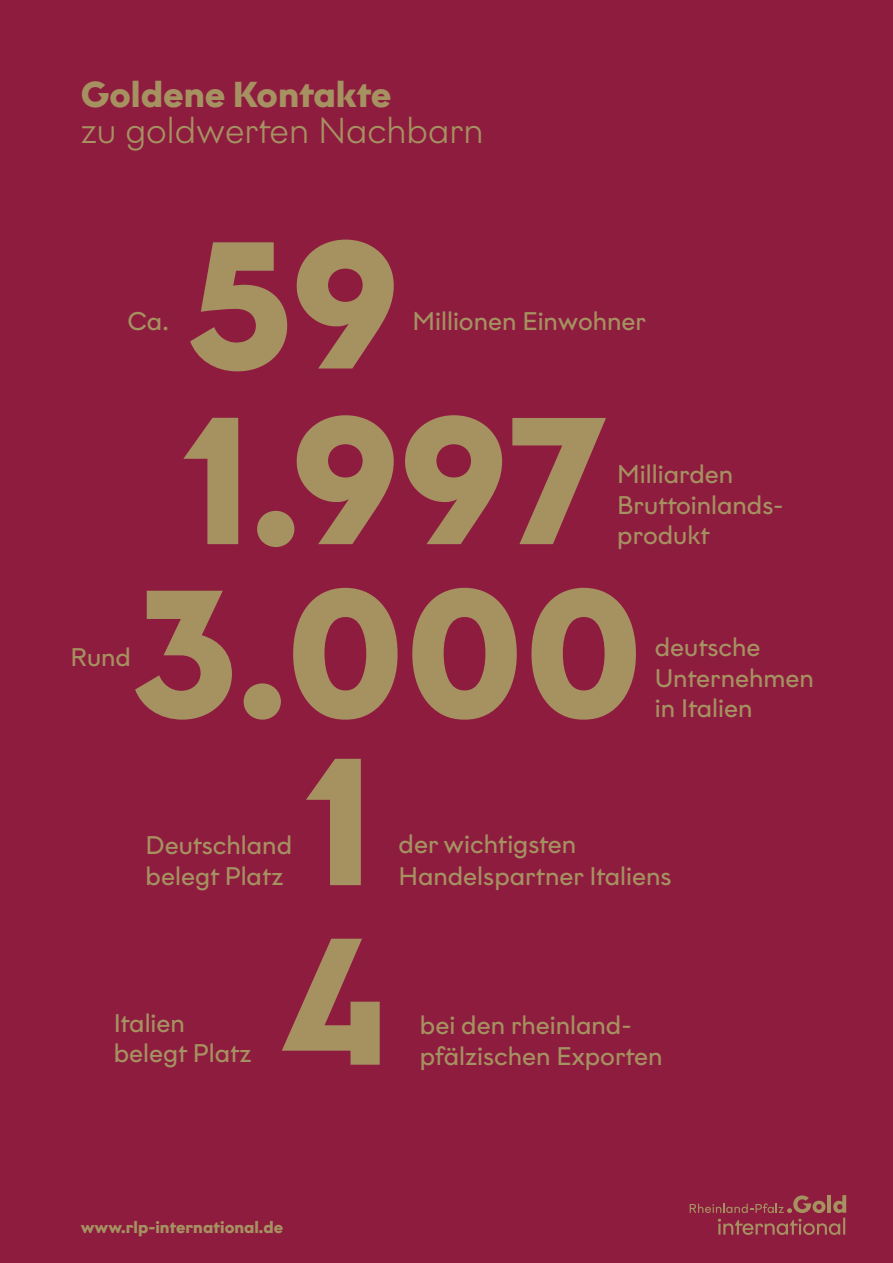
<style>
.page{position:relative;width:893px;height:1263px;background:#8e1c3f}
.page>*{position:absolute;margin:0;border:0;box-sizing:border-box;transform-origin:0 0}
.t1{font:700 180px "Graphit";color:#a69161}
.t2{font:300 36px "Graphit";color:#a69161}
.t3{font:700 36px "Graphit";color:#a69161}
.t4{font:25.5px/30.6px "Graphit";color:#a69161}
.t5{font:700 16.5px "Graphit";color:#a69161}
</style>
<div class="page">
<svg style="left:690px;top:1195px;width:156px;height:40px"></svg>
<h2 class="t3" style="left:81px;top:72px;width:312px">Goldene Kontakte</h2>
<h2 class="t2" style="left:81px;top:108px;width:404px">zu goldwerten Nachbarn</h2>
<p class="t4" style="left:128px;top:305px;width:43px">Ca.</p>
<h1 class="t1" style="left:186px;top:193px;width:216px">59</h1>
<p class="t4" style="left:412px;top:305px;width:235px">Millionen Einwohner</p>
<h1 class="t1" style="left:182px;top:368px;width:425px">1.997</h1>
<p class="t4" style="left:617px;top:458px;width:168px">Milliarden<br>Bruttoinlands&shy;produkt</p>
<h1 class="t1" style="left:133px;top:541px;width:512px">3.000</h1>
<p class="t4" style="left:71px;top:641px;width:62px">Rund</p>
<p class="t4" style="left:655px;top:632px;width:160px">deutsche<br>Unternehmen in Italien</p>
<p class="t4" style="left:146px;top:829px;width:148px">Deutschland belegt Platz</p>
<h1 class="t1" style="left:305px;top:709px;width:70px">1</h1>
<p class="t4" style="left:114px;top:1007px;width:139px">Italien belegt Platz</p>
<h1 class="t1" style="left:281px;top:889px;width:108px">4</h1>
<p class="t4" style="left:399px;top:828px;width:274px;line-height:31.5px">der wichtigsten<br>Handelspartner Italiens</p>
<p class="t4" style="left:420px;top:1009px;width:244px">bei den rheinland&shy;pfälzischen Exporten</p>
<p class="t5" style="left:81px;top:1216px;width:204px">www.rlp-international.de</p>
</div>
